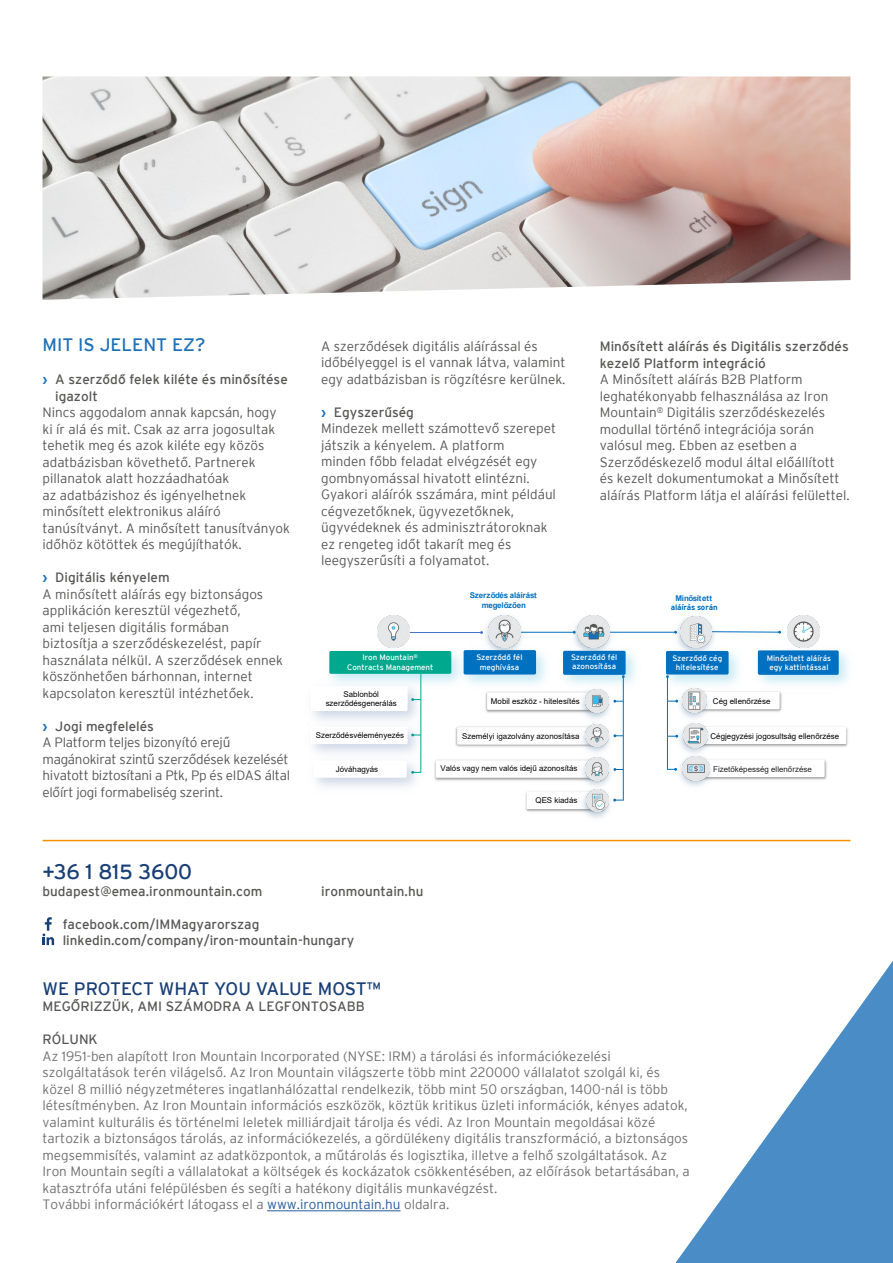
<style>
.page{position:relative;width:893px;height:1263px;background:#fff}
.page>*{position:absolute;margin:0;border:0;box-sizing:border-box;transform-origin:0 0}
.t1{font:21px "Interstate";letter-spacing:-.005em;color:#193f76}
.t2{font:18px "Interstate";letter-spacing:-.015em;color:#193f76}
.t3{font:18px "Interstate";color:#1d71b8}
.t4{font:300 13.5px/16.5px "Interstate 2";color:#575756}
.t5{font:300 13.5px/16.5px "Interstate 2";color:#706f6f}
.t6{font:13.5px/16.5px "Interstate";color:#575756}
.t7{font:300 13.5px/16.5px "Interstate 2";letter-spacing:-.02em;color:#575756}
.t8{font:7.95px/9.6px "Arial";color:#000;text-align:center}
.t9{font:7.95px/9.6px "Interstate";color:#fff;text-align:center}
.t10{font:700 7.95px/9.6px "Arial";letter-spacing:-.015em;color:#0070c0;text-align:center}
.t11{font:7.95px "Arial";color:#202124}
.t12{font:700 7.95px "Interstate";letter-spacing:-.015em;color:#0070c0}
.s1{font-weight:700;color:#1d71b8}
.s2{color:#275b9b}
</style>
<div class="page">
<img style="left:43px;top:77px;width:807px;height:223px">
<svg style="left:675px;top:961px;width:218px;height:302px"></svg>
<hr style="left:43px;top:840px;width:807px;height:1px;background:#f39200">
<hr style="left:267px;top:1210px;width:133px;height:1px;background:#275b9b">
<svg style="left:43px;top:917px;width:11px;height:28px"></svg>
<hr style="left:712px;top:631px;width:68px;height:1px;background:#0070c0">
<hr style="left:491px;top:632px;width:83px;height:1px;background:#0070c0">
<hr style="left:623px;top:677px;width:1px;height:123px;background:#0070c0">
<svg style="left:617px;top:700px;width:6px;height:3px"></svg>
<svg style="left:617px;top:734px;width:6px;height:3px"></svg>
<svg style="left:617px;top:799px;width:6px;height:2px"></svg>
<hr style="left:667px;top:677px;width:1px;height:92px;background:#0070c0">
<hr style="left:605px;top:632px;width:71px;height:1px;background:#0070c0">
<img style="left:471px;top:651px;width:75px;height:34px">
<div style="left:464px;top:650px;width:72px;height:24px;background:#0070c0;border-radius:2px"></div>
<img style="left:564px;top:650px;width:72px;height:44px">
<div style="left:563px;top:651px;width:63px;height:24px;background:#0070c0;border-radius:2px"></div>
<img style="left:666px;top:650px;width:183px;height:35px">
<div style="left:666px;top:651px;width:63px;height:23px;background:#0070c0;border-radius:2px"></div>
<div style="left:758px;top:650px;width:81px;height:25px;background:#0070c0;border-radius:2px"></div>
<img style="left:479px;top:615px;width:50px;height:36px">
<img style="left:489px;top:616px;width:31px;height:31px">
<img style="left:568px;top:615px;width:50px;height:36px">
<img style="left:578px;top:616px;width:31px;height:31px">
<img style="left:671px;top:624px;width:49px;height:27px">
<img style="left:680px;top:616px;width:32px;height:31px">
<svg style="left:696px;top:634px;width:9px;height:9px"></svg>
<img style="left:787px;top:616px;width:32px;height:32px">
<img style="left:485px;top:690px;width:90px;height:23px">
<div style="left:487px;top:692px;width:113px;height:18px;background:#fff"></div>
<img style="left:575px;top:684px;width:42px;height:34px">
<img style="left:585px;top:689px;width:23px;height:23px">
<img style="left:434px;top:759px;width:142px;height:22px">
<div style="left:436px;top:760px;width:165px;height:18px;background:#fff"></div>
<img style="left:576px;top:759px;width:41px;height:25px">
<img style="left:586px;top:759px;width:23px;height:21px">
<img style="left:714px;top:691px;width:68px;height:21px">
<div style="left:692px;top:692px;width:88px;height:17px;background:#fff"></div>
<img style="left:673px;top:683px;width:41px;height:34px">
<img style="left:683px;top:689px;width:23px;height:23px">
<img style="left:717px;top:760px;width:110px;height:20px">
<div style="left:693px;top:760px;width:132px;height:17px;background:#fff"></div>
<img style="left:673px;top:762px;width:44px;height:25px">
<img style="left:683px;top:760px;width:26px;height:20px">
<img style="left:716px;top:727px;width:132px;height:20px">
<div style="left:692px;top:727px;width:154px;height:17px;background:#fff"></div>
<img style="left:673px;top:717px;width:43px;height:43px">
<img style="left:683px;top:723px;width:24px;height:24px">
<img style="left:455px;top:726px;width:121px;height:21px">
<div style="left:457px;top:727px;width:144px;height:18px;background:#fff"></div>
<img style="left:576px;top:718px;width:41px;height:41px">
<img style="left:586px;top:724px;width:22px;height:22px">
<img style="left:525px;top:794px;width:51px;height:18px">
<div style="left:526px;top:792px;width:76px;height:17px;background:#fff"></div>
<img style="left:576px;top:784px;width:41px;height:35px">
<img style="left:586px;top:789px;width:22px;height:23px">
<svg style="left:595px;top:800px;width:10px;height:10px"></svg>
<img style="left:312px;top:693px;width:110px;height:25px">
<div style="left:311px;top:686px;width:97px;height:25px;background:#fff;border-radius:2px"></div>
<img style="left:312px;top:718px;width:110px;height:34px">
<div style="left:311px;top:727px;width:97px;height:17px;background:#fff"></div>
<img style="left:315px;top:752px;width:107px;height:35px">
<div style="left:313px;top:761px;width:94px;height:17px;background:#fff"></div>
<img style="left:331px;top:647px;width:140px;height:46px">
<div style="left:329px;top:651px;width:122px;height:23px;background:#00a88e;border-radius:2px"></div>
<hr style="left:407px;top:632px;width:75px;height:1px;background:#4472c4">
<img style="left:377px;top:615px;width:32px;height:32px">
<h2 class="t3" style="left:43px;top:335px;width:164px">MIT IS JELENT EZ?</h2>
<p class="t6" style="left:55px;top:371px;width:234px;text-indent:-13px"><span class="s1">›</span> A szerződő felek kiléte és minősítése igazolt</p>
<p class="t4" style="left:43px;top:404px;width:249px">Nincs aggodalom annak kapcsán, hogy ki ír alá és mit. Csak az arra jogosultak tehetik meg és azok kiléte egy közös adatbázisban követhető. Partnerek pillanatok alatt hozzáadhatóak<br>az adatbázishoz és igényelhetnek minősített elektronikus aláíró tanúsítványt. A minősített tanusítványok időhöz kötöttek és megújíthatók.</p>
<p class="t6" style="left:43px;top:569px;width:129px"><span class="s1">›</span> Digitális kényelem</p>
<p class="t4" style="left:43px;top:585px;width:242px">A minősített aláírás egy biztonságos applikáción keresztül végezhető,<br>ami teljesen digitális formában biztosítja a szerződéskezelést, papír használata nélkül. A szerződések ennek köszönhetően bárhonnan, internet kapcsolaton keresztül intézhetőek.</p>
<p class="t6" style="left:43px;top:717px;width:113px"><span class="s1">›</span> Jogi megfelelés</p>
<p class="t7" style="left:43px;top:734px;width:249px">A Platform teljes bizonyító erejű magánokirat szintű szerződések kezelését hivatott biztosítani a Ptk, Pp és eIDAS által előírt jogi formabeliség szerint.</p>
<p class="t4" style="left:321px;top:338px;width:246px">A szerződések digitális aláírással és időbélyeggel is el vannak látva, valamint egy adatbázisban is rögzítésre kerülnek.</p>
<p class="t6" style="left:321px;top:404px;width:94px"><span class="s1">›</span> Egyszerűség</p>
<p class="t4" style="left:321px;top:420px;width:236px">Mindezek mellett számottevő szerepet játszik a kényelem. A platform<br>minden főbb feladat elvégzését egy gombnyomással hivatott elintézni.<br>Gyakori aláírók sszámára, mint például cégvezetőknek, ügyvezetőknek, ügyvédeknek és adminisztrátoroknak ez rengeteg időt takarít meg és leegyszerűsíti a folyamatot.</p>
<p class="t10" style="left:470px;top:591px;width:68px">Szerződés aláírást megelőzően</p>
<p class="t6" style="left:600px;top:338px;width:251px">Minősített aláírás és Digitális szerződés kezelő Platform integráció</p>
<p class="t4" style="left:600px;top:371px;width:251px">A Minősített aláírás B2B Platform leghatékonyabb felhasználása az Iron Mountain<sup>®</sup> Digitális szerződéskezelés modullal történő integrációja során valósul meg. Ebben az esetben a Szerződéskezelő modul által előállított és kezelt dokumentumokat a Minősített aláírás Platform látja el aláírási felülettel.</p>
<p class="t10" style="left:676px;top:593px;width:38px">Minősített</p>
<p class="t12" style="left:671px;top:603px;width:48px">aláírás során</p>
<p class="t9" style="left:476px;top:652px;width:48px">Szerződő fél meghívása</p>
<p class="t9" style="left:571px;top:652px;width:48px;text-align:left">Szerződő fél azonosítása</p>
<p class="t9" style="left:672px;top:653px;width:51px">Szerződő cég hitelesítése</p>
<p class="t9" style="left:767px;top:653px;width:66px">Minősített aláírás egy kattintással</p>
<p class="t8" style="left:491px;top:696px;width:90px">Mobil eszköz - hitelesítés</p>
<p class="t9" style="left:347px;top:652px;width:88px">Iron Mountain<sup>®<br></sup>Contracts Management</p>
<p class="t8" style="left:326px;top:689px;width:73px">Sablonból szerződésgenerálás</p>
<p class="t8" style="left:316px;top:730px;width:90px">Szerződésvéleményezés</p>
<p class="t8" style="left:336px;top:764px;width:44px">Jóváhagyás</p>
<p class="t8" style="left:713px;top:696px;width:59px">Cég ellenőrzése</p>
<p class="t8" style="left:462px;top:731px;width:119px">Személyi igazolvány azonosítása</p>
<p class="t8" style="left:711px;top:731px;width:130px">Cégjegyzési jogosultság ellenőrzése</p>
<p class="t8" style="left:440px;top:764px;width:139px">Valós vagy nem valós idejű azonosítás</p>
<p class="t11" style="left:713px;top:764px;width:100px">Fizetőképesség ellenőrzése</p>
<p class="t8" style="left:535px;top:795px;width:43px">QES kiadás</p>
<h1 class="t1" style="left:43px;top:860px;width:151px">+36 1 815 3600</h1>
<p class="t6" style="left:43px;top:882px;width:221px">budapest@emea.ironmountain.com</p>
<p class="t6" style="left:321px;top:882px;width:104px">ironmountain.hu</p>
<p class="t6" style="left:63px;top:915px;width:293px">facebook.com/IMMagyarorszag linkedin.com/company/iron-mountain-hungary</p>
<h2 class="t2" style="left:43px;top:978px;width:340px">WE PROTECT WHAT YOU VALUE MOST™</h2>
<p class="t6" style="left:43px;top:998px;width:324px">MEGŐRIZZÜK, AMI SZÁMODRA A LEGFONTOSABB</p>
<p class="t6" style="left:43px;top:1031px;width:57px">RÓLUNK</p>
<p class="t5" style="left:43px;top:1047px;width:649px">Az 1951-ben alapított Iron Mountain Incorporated (NYSE: IRM) a tárolási és információkezelési szolgáltatások terén világelső. Az Iron Mountain világszerte több mint 220000 vállalatot szolgál ki, és közel 8 millió négyzetméteres ingatlanhálózattal rendelkezik, több mint 50 országban, 1400-nál is több létesítményben. Az Iron Mountain információs eszközök, köztü k kritikus üzleti információk, kényes adatok, valamint kulturális és történelmi leletek milliárdjait tárolja és védi. Az Iron Mountain megoldásai közé tartozik a biztonságos tárolás, az információkezelés, a gördü lékeny digitális transzformáció, a biztonságos megsemmisítés, valamint az adatközpontok, a műtárolás és logisztika, illetve a felhő szolgáltatások. Az Iron Mountain segíti a vállalatokat a költségek és kockázatok csökkentésében, az előírások betartásában, a katasztrófa utáni felépü lésben és segíti a hatékony digitális munkavégzést.<br>További információkért látogass el a <span class="s2">www.ironmountain.hu</span> oldalra.</p>
</div>
